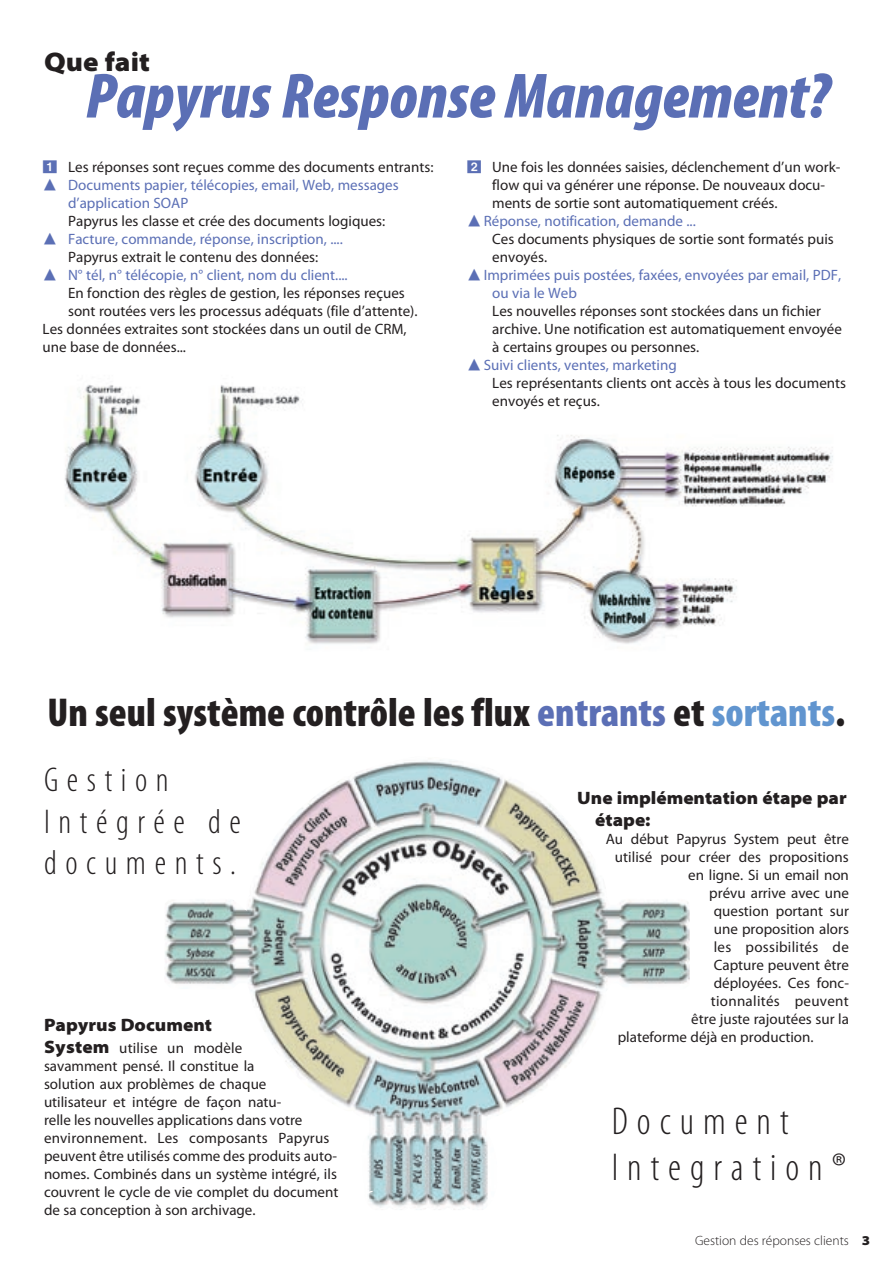
<style>
.page{position:relative;width:893px;height:1263px;background:#fff}
.page>*{position:absolute;margin:0;border:0;box-sizing:border-box;transform-origin:0 0}
.t1{font:italic 900 condensed 64.5px "Myriad Pro";color:#5b6fb5}
.t2{font:900 condensed 40.5px "Myriad Pro";color:#231f20}
.t3{font:300 condensed 39px/46.8px "Myriad Pro";letter-spacing:.23em;color:#231f20}
.t4{font:300 condensed 34.5px/41.4px "Myriad Pro";letter-spacing:.25em;color:#231f20}
.t5{font:900 semi-expanded 27px "Myriad Pro";color:#231f20}
.t6{font:900 semi-expanded 18px/21.6px "Myriad Pro";color:#231f20}
.t7{font:15px/18px "Myriad Pro";color:#231f20}
.t8{font:15px "Myriad Pro";color:#5b6fb5}
.t9{font:15px "Myriad Pro";letter-spacing:.02em;color:#231f20}
.t10{font:300 13.5px "Myriad Pro";color:#231f20}
.s1{font-family:"Bundesbahn Pi One";color:#5b6fb5}
.s2{font-family:"European Pi Four"}
.s3{color:#5b6fb5}
.s4{color:#6195cf}
.s5{font-weight:900;font-stretch:semi-expanded;font-size:18px}
.s6{font-weight:900;font-stretch:semi-expanded}
</style>
<div class="page">
<img style="left:65px;top:385px;width:768px;height:259px">
<div style="left:465px;top:159px;width:385px;height:261px;background:#fff"></div>
<img style="left:165px;top:774px;width:525px;height:436px">
<h3 class="t5" style="left:44px;top:46px;width:107px">Que fait</h3>
<h1 class="t1" style="left:86px;top:62px;width:745px">Papyrus Response Management?</h1>
<p class="t7" style="left:43px;top:159px;width:392px"><span class="s1">1</span> Les réponses sont reçues comme des documents entrants:</p>
<p class="t8" style="left:43px;top:177px;width:358px"><span class="s2">M</span> Documents papier, télécopies, email, Web, messages</p>
<p class="t8" style="left:68px;top:195px;width:122px">d’application SOAP</p>
<p class="t7" style="left:68px;top:213px;width:319px">Papyrus les classe et crée des documents logiques:</p>
<p class="t8" style="left:43px;top:231px;width:302px"><span class="s2">M</span> Facture, commande, réponse, inscription, ....</p>
<p class="t7" style="left:68px;top:249px;width:252px">Papyrus extrait le contenu des données:</p>
<p class="t8" style="left:43px;top:267px;width:307px"><span class="s2">M</span> N° tél, n° télécopie, n° client, nom du client....</p>
<p class="t7" style="left:68px;top:285px;width:338px">En fonction des règles de gestion, les réponses reçues</p>
<p class="t7" style="left:68px;top:303px;width:351px">sont routées vers les processus adéquats (file d’attente).</p>
<p class="t7" style="left:43px;top:321px;width:366px">Les données extraites sont stockées dans un outil de CRM,</p>
<p class="t7" style="left:43px;top:339px;width:145px">une base de données...</p>
<p class="t7" style="left:467px;top:159px;width:375px"><span class="s1">2</span> Une fois les données saisies, déclenchement d’un work-</p>
<p class="t7" style="left:492px;top:177px;width:334px">flow qui va générer une réponse. De nouveaux docu-</p>
<p class="t7" style="left:492px;top:195px;width:287px">ments de sortie sont automatiquement créés.</p>
<p class="t8" style="left:467px;top:213px;width:231px"><span class="s2">M</span>Réponse, notification, demande ...</p>
<p class="t7" style="left:492px;top:231px;width:343px">Ces documents physiques de sortie sont formatés puis</p>
<p class="t7" style="left:492px;top:249px;width:56px">envoyés.</p>
<p class="t8" style="left:467px;top:267px;width:376px"><span class="s2">M</span>Imprimées puis postées, faxées, envoyées par email, PDF,</p>
<p class="t8" style="left:492px;top:285px;width:86px">ou via le Web</p>
<p class="t7" style="left:492px;top:303px;width:330px">Les nouvelles réponses sont stockées dans un fichier</p>
<p class="t7" style="left:492px;top:321px;width:351px">archive. Une notification est automatiquement envoyée</p>
<p class="t7" style="left:492px;top:339px;width:208px">à certains groupes ou personnes.</p>
<p class="t8" style="left:467px;top:357px;width:211px"><span class="s2">M</span>Suivi clients, ventes, marketing</p>
<p class="t7" style="left:492px;top:375px;width:355px">Les représentants clients ont accès à tous les documents</p>
<p class="t7" style="left:492px;top:393px;width:109px">envoyés et reçus.</p>
<h2 class="t2" style="left:48px;top:690px;width:799px">Un seul système contrôle les flux <span class="s3">entrants</span> et <span class="s4">sortants</span>.</h2>
<h3 class="t4" style="left:44px;top:760px;width:198px">Gestion<br>Intégrée de documents.</h3>
<p class="t6" style="left:44px;top:1015px;width:169px">Papyrus Document</p>
<p class="t7" style="left:44px;top:1039px;width:296px"><span class="s5">System</span> utilise un modèle<br>savamment pensé. Il constitue la<br>solution aux problèmes de chaque<br>utilisateur et intégre de façon natu-<br>relle les nouvelles applications dans votre environnement. Les composants Papyrus peuvent être utilisés comme des produits auto&shy;nomes. Combinés dans un système intégré, ils couvrent le cycle de vie complet du document de sa conception à son archivage.</p>
<p class="t6" style="left:595px;top:788px;width:253px;text-indent:-18px">Une implémentation étape par étape:</p>
<p class="t7" style="left:606px;top:830px;width:245px">Au début Papyrus System peut être</p>
<p class="t7" style="left:615px;top:848px;width:236px">utilisé pour créer des propositions</p>
<p class="t7" style="left:688px;top:866px;width:162px">en ligne. Si un email non</p>
<p class="t7" style="left:709px;top:884px;width:141px">prévu arrive avec une</p>
<p class="t7" style="left:714px;top:902px;width:137px">question portant sur</p>
<p class="t7" style="left:714px;top:920px;width:137px">une proposition alors</p>
<p class="t9" style="left:714px;top:939px;width:137px">les possibilités de</p>
<p class="t7" style="left:714px;top:956px;width:137px">Capture peuvent être</p>
<p class="t7" style="left:714px;top:974px;width:137px">déployées. Ces fonc-</p>
<p class="t9" style="left:711px;top:993px;width:140px">tionnalités peuvent</p>
<p class="t7" style="left:691px;top:1010px;width:159px">être juste rajoutées sur la</p>
<p class="t7" style="left:618px;top:1028px;width:197px">plateforme déjà en production.</p>
<h3 class="t3" style="left:612px;top:1098px;width:236px">Document<br>Integration®</h3>
<p class="t10" style="left:695px;top:1233px;width:177px">Gestion des réponses clients <span class="s6">3</span></p>
</div>
